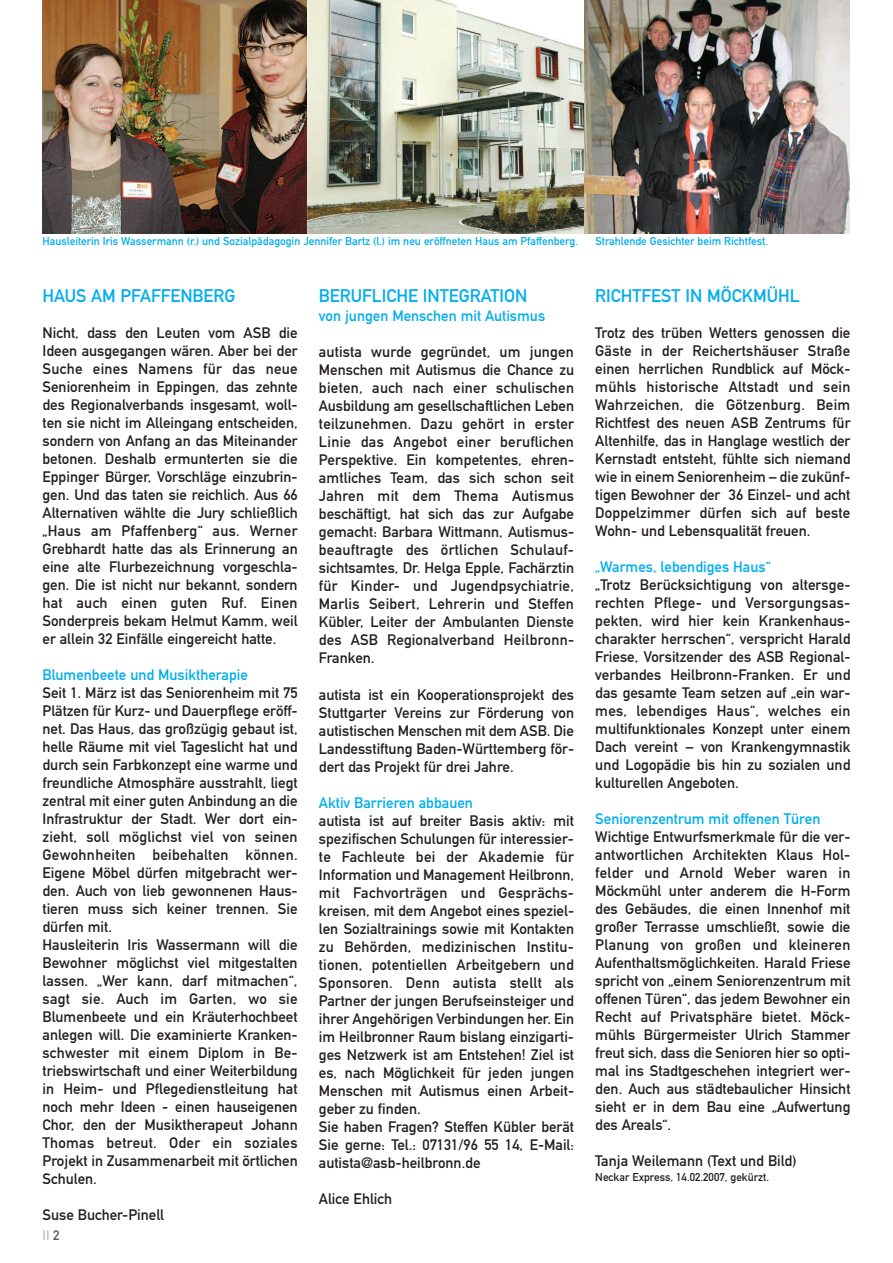
<style>
.page{position:relative;width:893px;height:1263px;background:#fff}
.page>*{position:absolute;margin:0;border:0;box-sizing:border-box;transform-origin:0 0}
.t1{font:18px "DIN Mittelschrift";color:#00aeef}
.t2{font:15px/18px "DIN Mittelschrift";color:#231f20;text-align:justify}
.t3{font:15px "DIN Mittelschrift";color:#00aeef}
.t4{font:13.5px "DIN Mittelschrift";color:#bcbdc0}
.t5{font:11.25px "DIN Mittelschrift";color:#00aeef}
.t6{font:11.25px "DIN Mittelschrift";color:#231f20}
.s1{color:#57585a}
</style>
<div class="page">
<img style="left:43px;top:0;width:264px;height:234px">
<img style="left:307px;top:0;width:277px;height:234px">
<img style="left:584px;top:0;width:266px;height:234px">
<p class="t5" style="left:43px;top:237px;width:537px">Hausleiterin Iris Wassermann (r.) und Sozialpädagogin Jennifer Bartz (l.) im neu eröffneten Haus am Pfaffenberg.</p>
<p class="t5" style="left:595px;top:237px;width:174px">Strahlende Gesichter beim Richtfest.</p>
<p class="t1" style="left:43px;top:289px;width:195px">HAUS AM PFAFFENBERG</p>
<p class="t2" style="left:43px;top:325px;width:257px">Nicht, dass den Leuten vom ASB die Ideen ausgegangen wären. Aber bei der Suche eines Namens für das neue Seniorenheim in Eppingen, das zehnte des Regionalverbands insgesamt, woll&shy;ten sie nicht im Alleingang entscheiden, sondern von Anfang an das Miteinander betonen. Deshalb ermunterten sie die Eppinger Bürger, Vorschläge einzubrin&shy;gen. Und das taten sie reichlich. Aus 66<br>Alternativen wählte die Jury schließlich „Haus am Pfaffenberg“ aus. Werner Grebhardt hatte das als Erinnerung an eine alte Flurbezeichnung vorgeschla&shy;gen. Die ist nicht nur bekannt, sondern hat auch einen guten Ruf. Einen Sonderpreis bekam Helmut Kamm, weil er allein 32 Einfälle eingereicht hatte.</p>
<p class="t3" style="left:43px;top:669px;width:207px">Blumenbeete und Musiktherapie</p>
<p class="t2" style="left:43px;top:685px;width:257px;text-align:left">Seit 1. März ist das Seniorenheim mit 75<br>Plätzen für Kurz- und Dauerpflege eröff&shy;net. Das Haus, das großzügig gebaut ist, helle Räume mit viel Tageslicht hat und durch sein Farbkonzept eine warme und freundliche Atmosphäre ausstrahlt, liegt zentral mit einer guten Anbindung an die Infrastruktur der Stadt. Wer dort ein&shy;zieht, soll möglichst viel von seinen Gewohnheiten beibehalten können.<br>Eigene Möbel dürfen mitgebracht wer&shy;den. Auch von lieb gewonnenen Haus&shy;tieren muss sich keiner trennen. Sie dürfen mit.<br>Hausleiterin Iris Wassermann will die Bewohner möglichst viel mitgestalten lassen. „Wer kann, darf mitmachen“, sagt sie. Auch im Garten, wo sie Blumenbeete und ein Kräuterhochbeet anlegen will. Die examinierte Kranken&shy;schwester mit einem Diplom in Be&shy;triebswirtschaft und einer Weiterbildung in Heim- und Pflegedienstleitung hat noch mehr Ideen - einen hauseigenen Chor, den der Musiktherapeut Johann Thomas betreut. Oder ein soziales Projekt in Zusammenarbeit mit örtlichen Schulen.</p>
<p class="t2" style="left:43px;top:1207px;width:123px">Suse Bucher-Pinell</p>
<p class="t4" style="left:43px;top:1230px;width:19px">II <span class="s1">2</span></p>
<p class="t1" style="left:319px;top:289px;width:210px">BERUFLICHE INTEGRATION</p>
<p class="t3" style="left:319px;top:311px;width:228px">von jungen Menschen mit Autismus</p>
<p class="t2" style="left:319px;top:345px;width:257px">autista wurde gegründet, um jungen Menschen mit Autismus die Chance zu bieten, auch nach einer schulischen Ausbildung am gesellschaftlichen Leben teilzunehmen. Dazu gehört in erster Linie das Angebot einer beruflichen Perspektive. Ein kompetentes, ehren&shy;amtliches Team, das sich schon seit Jahren mit dem Thema Autismus beschäftigt, hat sich das zur Aufgabe gemacht: Barbara Wittmann, Autismus&shy;beauftragte des örtlichen Schulauf&shy;sichtsamtes, Dr. Helga Epple, Fachärztin für Kinder- und Jugendpsychiatrie, Marlis Seibert, Lehrerin und Steffen Kübler, Leiter der Ambulanten Dienste des ASB Regionalverband Heilbronn-Franken.</p>
<p class="t2" style="left:319px;top:687px;width:257px">autista ist ein Kooperationsprojekt des Stuttgarter Vereins zur Förderung von autistischen Menschen mit dem ASB. Die Landesstiftung Baden-Württemberg för&shy;dert das Projekt für drei Jahre.</p>
<p class="t3" style="left:319px;top:797px;width:156px">Aktiv Barrieren abbauen</p>
<p class="t2" style="left:319px;top:813px;width:257px;text-align:left">autista ist auf breiter Basis aktiv: mit spezifischen Schulungen für interessier&shy;te Fachleute bei der Akademie für Information und Management Heilbronn, mit Fachvorträgen und Gesprächs&shy;kreisen, mit dem Angebot eines speziel&shy;len Sozialtrainings sowie mit Kontakten zu Behörden, medizinischen Institu&shy;tionen, potentiellen Arbeitgebern und Sponsoren. Denn autista stellt als Partner der jungen Berufseinsteiger und ihrer Angehörigen Verbindungen her. Ein im Heilbronner Raum bislang einzigarti&shy;ges Netzwerk ist am Entstehen! Ziel ist es, nach Möglichkeit für jeden jungen Menschen mit Autismus einen Arbeit&shy;geber zu finden.<br>Sie haben Fragen? Steffen Kübler berät Sie gerne: Tel.: 07131/96 55 14, E-Mail: autista@asb-heilbronn.de</p>
<p class="t2" style="left:319px;top:1191px;width:75px">Alice Ehlich</p>
<p class="t1" style="left:595px;top:289px;width:206px">RICHTFEST IN MÖCKMÜHL</p>
<p class="t2" style="left:595px;top:325px;width:257px">Trotz des trüben Wetters genossen die Gäste in der Reichertshäuser Straße einen herrlichen Rundblick auf Möck&shy;mühls historische Altstadt und sein Wahrzeichen, die Götzenburg. Beim Richtfest des neuen ASB Zentrums für Altenhilfe, das in Hanglage westlich der Kernstadt entsteht, fühlte sich niemand wie in einem Seniorenheim – die zukünf&shy;tigen Bewohner der 36 Einzel- und acht Doppelzimmer dürfen sich auf beste Wohn- und Lebensqualität freuen.</p>
<p class="t3" style="left:595px;top:561px;width:177px">„Warmes, lebendiges Haus“</p>
<p class="t2" style="left:595px;top:577px;width:257px">„Trotz Berücksichtigung von altersge&shy;rechten Pflege- und Versorgungsas&shy;pekten, wird hier kein Krankenhaus&shy;charakter herrschen“, verspricht Harald Friese, Vorsitzender des ASB Regional&shy;verbandes Heilbronn-Franken. Er und das gesamte Team setzen auf „ein war&shy;mes, lebendiges Haus“, welches ein multifunktionales Konzept unter einem Dach vereint – von Krankengymnastik und Logopädie bis hin zu sozialen und kulturellen Angeboten.</p>
<p class="t3" style="left:595px;top:813px;width:227px">Seniorenzentrum mit offenen Türen</p>
<p class="t2" style="left:595px;top:829px;width:257px">Wichtige Entwurfsmerkmale für die ver&shy;antwortlichen Architekten Klaus Hol&shy;felder und Arnold Weber waren in Möckmühl unter anderem die H-Form des Gebäudes, die einen Innenhof mit großer Terrasse umschließt, sowie die Planung von großen und kleineren Aufenthaltsmöglichkeiten. Harald Friese spricht von „einem Seniorenzentrum mit offenen Türen“, das jedem Bewohner ein Recht auf Privatsphäre bietet. Möck&shy;mühls Bürgermeister Ulrich Stammer freut sich, dass die Senioren hier so opti&shy;mal ins Stadtgeschehen integriert wer&shy;den. Auch aus städtebaulicher Hinsicht sieht er in dem Bau eine „Aufwertung des Areals“.</p>
<p class="t2" style="left:595px;top:1153px;width:203px">Tanja Weilemann (Text und Bild)</p>
<p class="t6" style="left:595px;top:1173px;width:175px">Neckar Express, 14.02.2007, gekürzt.</p>
</div>
